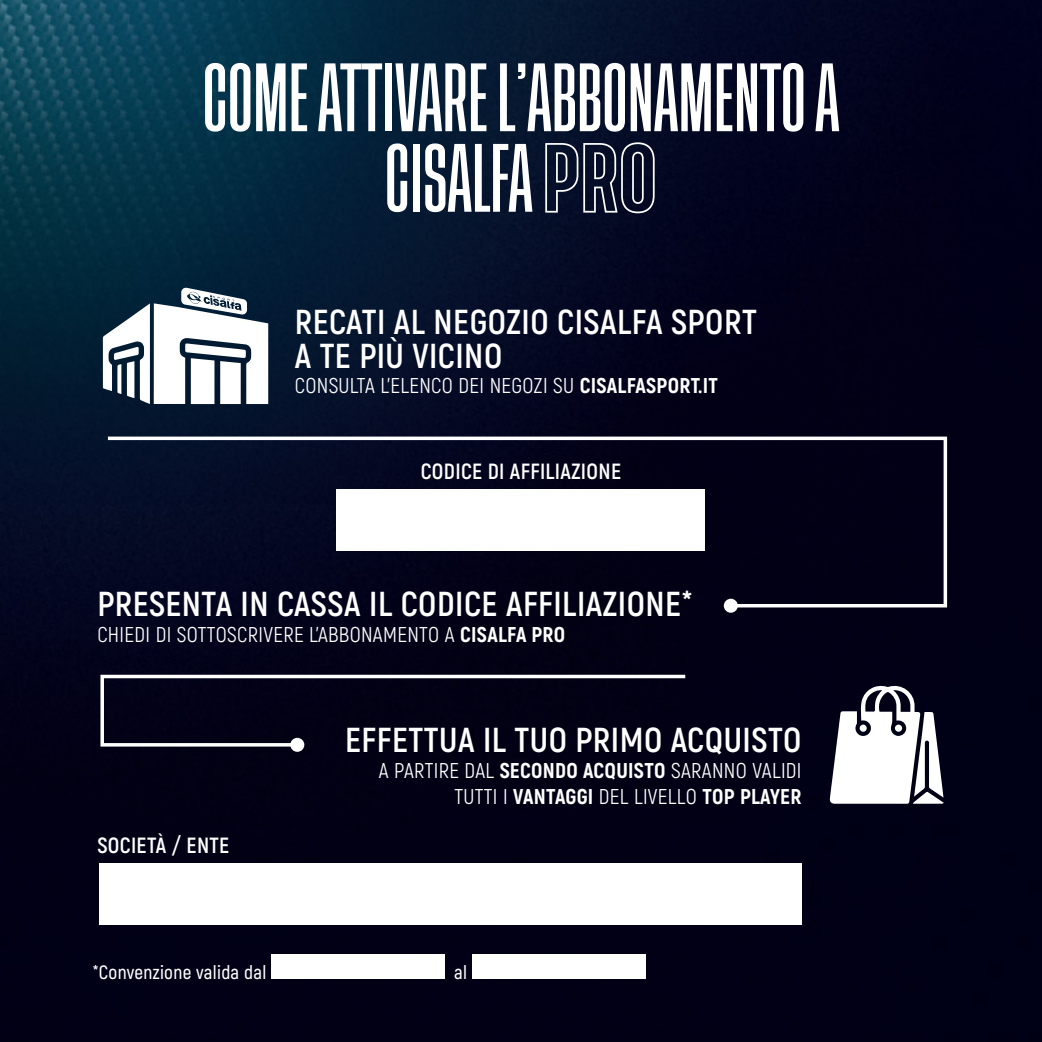
<style>
.page{position:relative;width:1042px;height:1042px;background:#fff}
.page>*{position:absolute;margin:0;border:0;box-sizing:border-box;transform-origin:0 0}
.t1{font:500 71.75px/80.5px "Tusker Grotesk 3500";color:#fff;text-align:center}
.t2{font:700 34.65px/33.2px "Akrobat";letter-spacing:.015em;color:#fff}
.t3{font:700 22.05px "Akrobat";letter-spacing:.015em;color:#fff}
.t4{font:21.35px/25.7px "Akrobat";letter-spacing:.015em;color:#fff;text-align:right}
.t5{font:600 19.25px "Akrobat";letter-spacing:.015em;color:#fff}
.s1{font-family:"Tusker Grotesk 5500"}
.s2{font-weight:800}
</style>
<div class="page">
<img style="left:0;top:0;width:1042px;height:1042px">
<div style="left:271px;top:954px;width:174px;height:25px;background:#fff"></div>
<div style="left:472px;top:954px;width:173px;height:25px;background:#fff"></div>
<div style="left:99px;top:864px;width:702px;height:61px;background:#fff"></div>
<svg style="left:104px;top:435px;width:845px;height:174px"></svg>
<div style="left:724px;top:599px;width:14px;height:14px;background:#fff;border-radius:50%"></div>
<svg style="left:99px;top:673px;width:590px;height:75px;background:#131124"></svg>
<div style="left:290px;top:738px;width:14px;height:14px;background:#fff;border-radius:50%"></div>
<svg style="left:103px;top:287px;width:165px;height:117px"></svg>
<svg style="left:829px;top:683px;width:115px;height:121px"></svg>
<svg style="left:859px;top:724px;width:8px;height:8px"></svg>
<div style="left:895px;top:724px;width:7px;height:8px;background:#fff;border-radius:50%"></div>
<h1 class="t1" style="left:202px;top:62px;width:638px">COME ATTIVARE L’ABBONAMENTO A<br>CISALFA <span class="s1">PRO</span></h1>
<h2 class="t2" style="left:295px;top:306px;width:463px">RECATI AL NEGOZIO CISALFA SPORT<br>A TE PIÙ VICINO</h2>
<p class="t4" style="left:295px;top:373px;width:425px">CONSULTA L’ELENCO DEI NEGOZI SU <span class="s2">CISALFASPORT.IT</span></p>
<p class="t3" style="left:421px;top:457px;width:202px">CODICE DI AFFILIAZIONE</p>
<h2 class="t2" style="left:97px;top:587px;width:596px">PRESENTA IN CASSA IL CODICE AFFILIAZIONE*</h2>
<p class="t4" style="left:97px;top:621px;width:469px">CHIEDI DI SOTTOSCRIVERE L’ABBONAMENTO A <span class="s2">CISALFA PRO</span></p>
<p class="t3" style="left:97px;top:831px;width:133px">SOCIETÀ / ENTE</p>
<h2 class="t2" style="left:345px;top:723px;width:458px">EFFETTUA IL TUO PRIMO ACQUISTO</h2>
<p class="t4" style="left:379px;top:758px;width:424px">A PARTIRE DAL <span class="s2">SECONDO ACQUISTO</span> SARANNO VALIDI<br>TUTTI I <span class="s2">VANTAGGI</span> DEL LIVELLO <span class="s2">TOP PLAYER</span></p>
<p class="t5" style="left:93px;top:960px;width:175px">*Convenzione valida dal</p>
<p class="t5" style="left:454px;top:960px;width:14px">al</p>
</div>
